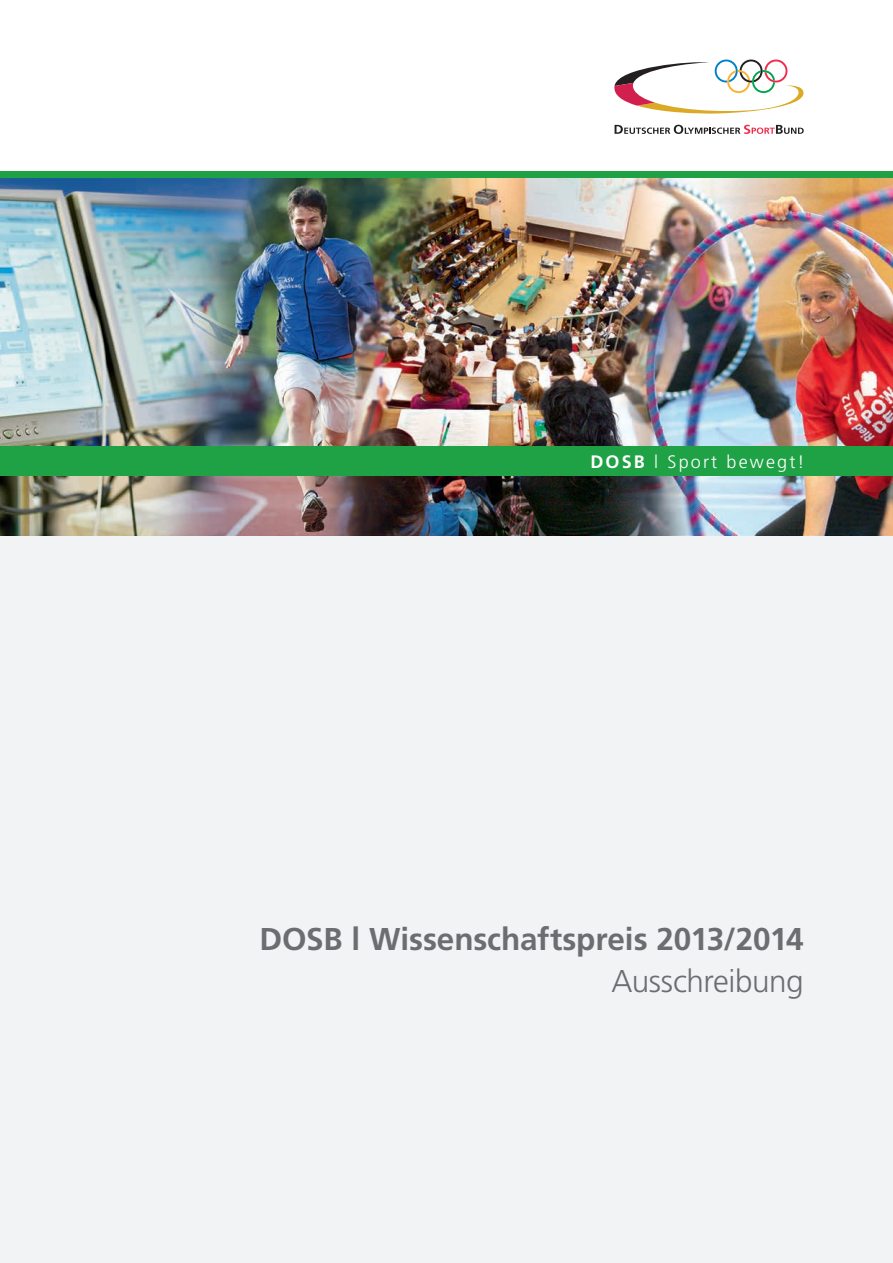
<style>
.page{position:relative;width:893px;height:1263px;background:#fff}
.page>*{position:absolute;margin:0;border:0;box-sizing:border-box;transform-origin:0 0}
.t1{font:700 31.5px "Frutiger LT Std";letter-spacing:-.005em;color:#6c6d70}
.t2{font:300 31.5px "Frutiger LT Std";letter-spacing:-.015em;color:#6c6d70}
.t3{font:300 18px "Frutiger LT Std";letter-spacing:.12em;color:#fff}
.s1{font-weight:700}
</style>
<div class="page">
<div style="left:0;top:536px;width:893px;height:727px;background:#f2f3f4"></div>
<div style="left:0;top:171px;width:893px;height:8px;background:#1fa245"></div>
<svg style="left:615px;top:125px;width:189px;height:9px"></svg>
<svg style="left:614px;top:60px;width:190px;height:54px"></svg>
<img style="left:0;top:179px;width:893px;height:357px">
<div style="left:0;top:446px;width:893px;height:30px;background:#1fa245"></div>
<p class="t3" style="left:590px;top:452px;width:216px"><span class="s1">DOSB</span> l Sport bewegt!</p>
<p class="t1" style="left:260px;top:920px;width:546px">DOSB l Wissenschaftspreis 2013/2014</p>
<p class="t2" style="left:611px;top:963px;width:194px">Ausschreibung</p>
</div>
